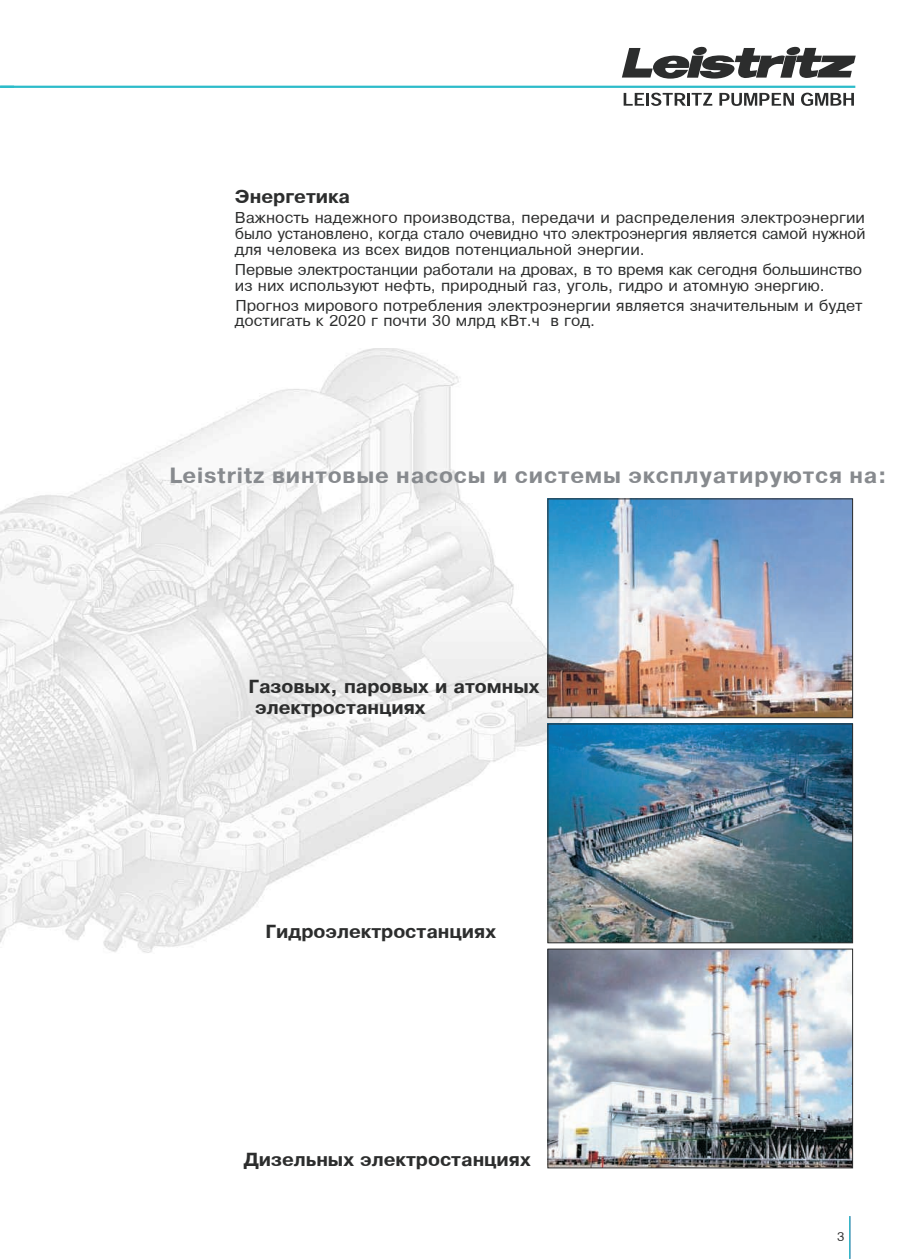
<style>
.page{position:relative;width:897px;height:1259px;background:#fff}
.page>*{position:absolute;margin:0;border:0;box-sizing:border-box;transform-origin:0 0}
.t1{font:700 21px "Pragmatica";letter-spacing:.04em;color:#878a8e}
.t2{font:700 18px/21.3px "Pragmatica";color:#2c2d2d}
.t3{font:15px/15.8px "Pragmatica";color:#2c2d2d}
.t4{font:12px "Pragmatica";color:#2c2d2d}
</style>
<div class="page">
<img style="left:0;top:348px;width:593px;height:794px">
<hr style="left:849px;top:1216px;width:2px;height:42px;background:#2cbcca">
<img style="left:550px;top:501px;width:301px;height:215px">
<div style="left:548px;top:499px;width:305px;height:219px;border:1px solid #2c2d2d"></div>
<img style="left:550px;top:726px;width:301px;height:215px">
<div style="left:548px;top:724px;width:305px;height:219px;border:1px solid #2c2d2d"></div>
<img style="left:550px;top:951px;width:301px;height:215px">
<div style="left:548px;top:949px;width:305px;height:219px;border:1px solid #2c2d2d"></div>
<svg style="left:622px;top:46px;width:234px;height:33px"></svg>
<svg style="left:624px;top:93px;width:88px;height:13px"></svg>
<svg style="left:719px;top:93px;width:75px;height:13px"></svg>
<svg style="left:801px;top:93px;width:53px;height:13px"></svg>
<hr style="left:0;top:86px;width:855px;height:2px;background:#2cbcca">
<p class="t2" style="left:235px;top:188px;width:117px">Энергетика</p>
<p class="t3" style="left:235px;top:211px;width:632px;text-align:justify">Важность надежного производства, передачи и распределения электроэнергии было установлено, когда стало очевидно что электроэнергия является самой нужной для человека из всех видов потенциальной энергии.</p>
<p class="t3" style="left:235px;top:263px;width:629px">Первые электростанции работали на дровах, в то время как сегодня большинство из них используют нефть, природный газ, уголь, гидро и атомную энергию.</p>
<p class="t3" style="left:235px;top:298px;width:629px">Прогноз мирового потребления электроэнергии является значительным и будет достигать к 2020 г почти 30 млрд кВт.ч в год.</p>
<h1 class="t1" style="left:169px;top:467px;width:719px">Leistritz винтовые насосы и системы эксплуатируются на:</h1>
<p class="t2" style="left:255px;top:677px;width:286px;text-indent:-7px">Газовых, паровых и атомных электростанциях</p>
<p class="t2" style="left:266px;top:922px;width:232px">Гидроэлектростанциях</p>
<p class="t2" style="left:244px;top:1149px;width:288px">Дизельных электростанциях</p>
<p class="t4" style="left:837px;top:1231px;width:9px">3</p>
</div>
